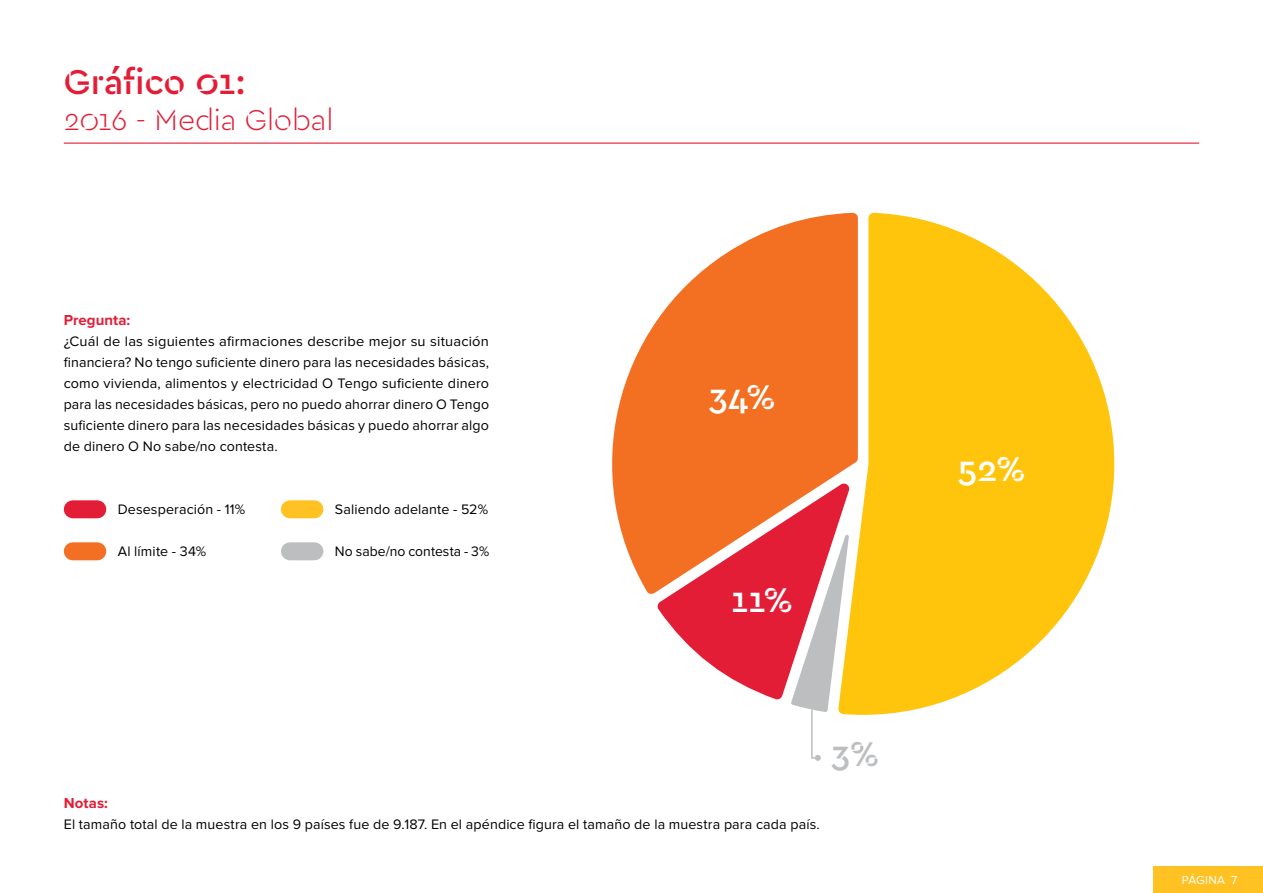
<style>
.page{position:relative;width:1263px;height:893px;background:#fff}
.page>*{position:absolute;margin:0;border:0;box-sizing:border-box;transform-origin:0 0}
.t1{font:500 36px "Cera Stencil PRO";letter-spacing:-.005em;color:#e41d36}
.t2{font:500 36px "Cera Stencil PRO";color:#fff}
.t3{font:500 36px "Cera Stencil PRO";color:#bcbec0}
.t4{font:300 30px "Cera Stencil PRO";letter-spacing:-.005em;color:#e41d36}
.t5{font:700 15px "Proxima Nova";letter-spacing:.005em;color:#e41d36}
.t6{font:14.25px/21px "Proxima Nova";letter-spacing:.01em;color:#000;text-align:justify}
.t7{font:12px "Proxima Nova";letter-spacing:.025em;color:#fff}
</style>
<div class="page">
<div style="left:1154px;top:866px;width:109px;height:27px;background:#ffc222"></div>
<hr style="left:64px;top:143px;width:1135px;height:1px;background:#e41d36">
<div style="left:73px;top:500px;width:24px;height:18px;background:#e41d36"></div>
<div style="left:73px;top:542px;width:24px;height:18px;background:#f36f23"></div>
<div style="left:290px;top:500px;width:24px;height:18px;background:#ffc222"></div>
<div style="left:290px;top:542px;width:24px;height:18px;background:#bcbec0"></div>
<svg style="left:612px;top:213px;width:226px;height:381px;fill:#f36f21"></svg>
<svg style="left:838px;top:213px;width:276px;height:502px;fill:#ffc40c"></svg>
<svg style="left:657px;top:482px;width:193px;height:279px"></svg>
<h1 class="t1" style="left:64px;top:58px;width:183px">Gráfico 01:</h1>
<h2 class="t4" style="left:64px;top:100px;width:271px">2016 - Media Global</h2>
<p class="t5" style="left:64px;top:311px;width:68px">Pregunta:</p>
<p class="t6" style="left:64px;top:331px;width:427px">¿Cuál de las siguientes afirmaciones describe mejor su situación financiera? No tengo suficiente dinero para las necesidades básicas, como vivienda, alimentos y electricidad O Tengo suficiente dinero para las necesidades básicas, pero no puedo ahorrar dinero O Tengo suficiente dinero para las necesidades básicas y puedo ahorrar algo de dinero O No sabe/no contesta.</p>
<p class="t6" style="left:118px;top:499px;width:129px">Desesperación - 11%</p>
<p class="t6" style="left:118px;top:541px;width:90px">Al límite - 34%</p>
<p class="t6" style="left:335px;top:499px;width:155px">Saliendo adelante - 52%</p>
<p class="t6" style="left:335px;top:541px;width:156px">No sabe/no contesta - 3%</p>
<h1 class="t2" style="left:709px;top:373px;width:68px">34%</h1>
<h1 class="t2" style="left:730px;top:576px;width:64px">11%</h1>
<p class="t5" style="left:64px;top:794px;width:46px">Notas:</p>
<p class="t6" style="left:64px;top:814px;width:757px">El tamaño total de la muestra en los 9 países fue de 9.187. En el apéndice figura el tamaño de la muestra para cada país.</p>
<h1 class="t3" style="left:831px;top:730px;width:49px">3%</h1>
<h1 class="t2" style="left:958px;top:444px;width:69px">52%</h1>
<p class="t7" style="left:1182px;top:874px;width:57px">PÁGINA 7</p>
</div>
